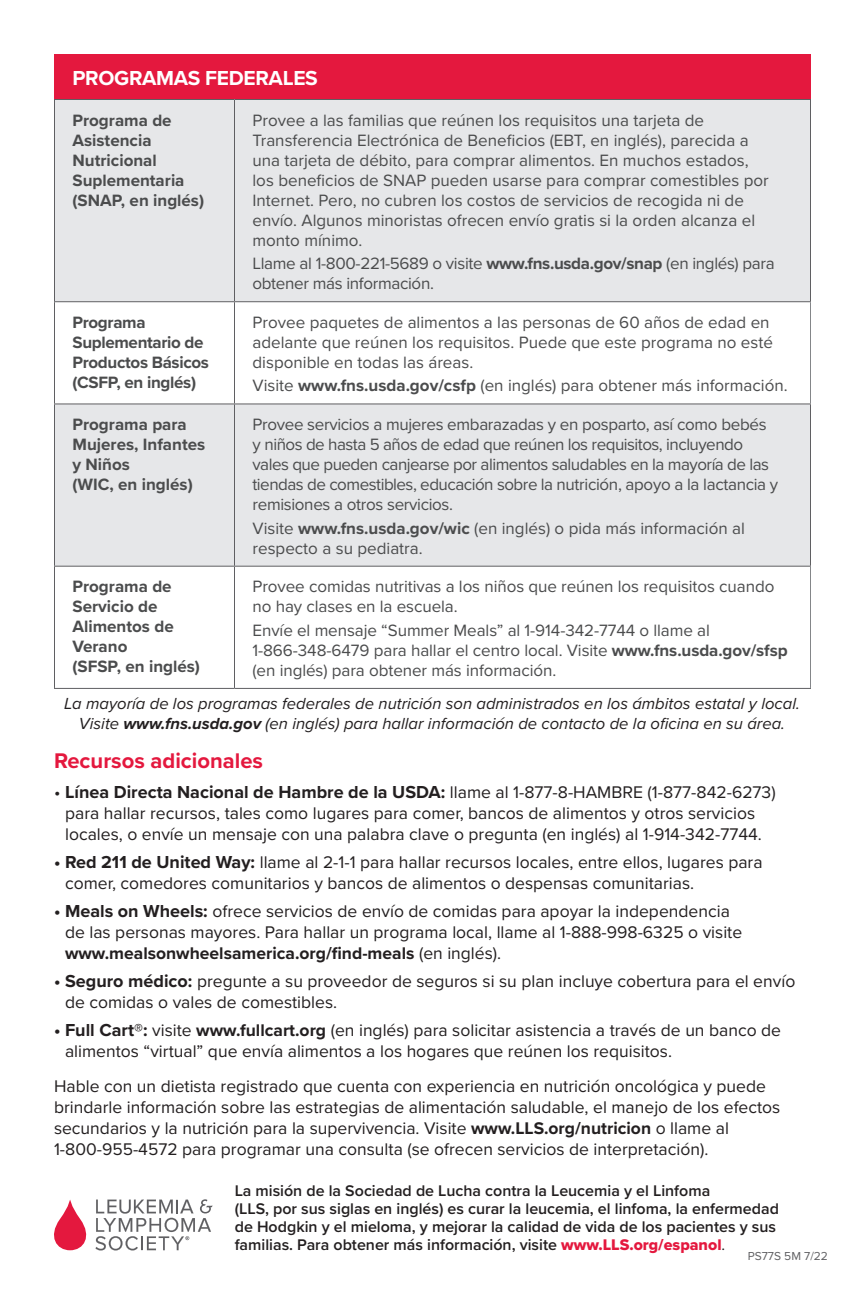
<style>
.page{position:relative;width:864px;height:1296px;background:#fff}
.page>*{position:absolute;margin:0;border:0;box-sizing:border-box;transform-origin:0 0}
.t1{font:700 22px "Proxima Nova";color:#e4183e}
.t2{font:700 21px "Proxima Nova";letter-spacing:-.015em;color:#fff}
.t3{font:700 18px "Proxima Nova";color:#231f20}
.t4{font:17.6px/21px "Proxima Nova";color:#231f20}
.t5{font:17px/20px "Proxima Nova";color:#4b4c4d}
.t6{font:17px/20px "Proxima Nova";letter-spacing:-.03em;color:#4b4c4d}
.t7{font:700 17px/20px "Proxima Nova";color:#4b4c4d}
.t8{font:17px/20px "Proxima Nova";letter-spacing:-.02em;color:#4b4c4d}
.t9{font:700 17px/20px "Proxima Nova";letter-spacing:-.02em;color:#4b4c4d}
.t10{font:italic 16.6px/20.4px "Proxima Nova";color:#231f20;text-align:center}
.t11{font:600 16px/18px "Proxima Nova";color:#231f20}
.t12{font:12px "Proxima Nova";color:#5f5f62}
.s1{font-weight:700}
.s2{font-weight:400}
.s3{font-weight:400;font-size:17.6px}
.s4{font-weight:700;font-size:18px}
.s5{font-family:"Proxima Nova Extrabld";font-weight:400;color:#e4183e}
</style>
<div class="page">
<div style="left:54px;top:54px;width:756px;height:46px;background:#e4183e"></div>
<div style="left:55px;top:100px;width:755px;height:201px;background:#e6e7e9"></div>
<svg style="left:55px;top:302px;width:755px;height:386px"></svg>
<hr style="left:810px;top:55px;width:1px;height:44px;background:#e4183e">
<hr style="left:54px;top:99px;width:180px;height:1px;background:#5f5f62">
<hr style="left:54px;top:100px;width:1px;height:201px;background:#5f5f62">
<hr style="left:234px;top:99px;width:577px;height:1px;background:#5f5f62">
<hr style="left:234px;top:100px;width:1px;height:201px;background:#5f5f62">
<hr style="left:810px;top:100px;width:1px;height:201px;background:#5f5f62">
<hr style="left:54px;top:301px;width:180px;height:1px;background:#5f5f62">
<hr style="left:54px;top:302px;width:1px;height:101px;background:#5f5f62">
<hr style="left:234px;top:301px;width:577px;height:1px;background:#5f5f62">
<hr style="left:234px;top:302px;width:1px;height:101px;background:#5f5f62">
<hr style="left:54px;top:403px;width:180px;height:1px;background:#5f5f62">
<hr style="left:54px;top:404px;width:1px;height:162px;background:#5f5f62">
<hr style="left:234px;top:403px;width:577px;height:1px;background:#5f5f62">
<hr style="left:234px;top:404px;width:1px;height:162px;background:#5f5f62">
<hr style="left:810px;top:404px;width:1px;height:162px;background:#5f5f62">
<hr style="left:54px;top:566px;width:180px;height:1px;background:#5f5f62">
<hr style="left:54px;top:567px;width:1px;height:121px;background:#5f5f62">
<hr style="left:234px;top:566px;width:577px;height:1px;background:#5f5f62">
<hr style="left:234px;top:567px;width:1px;height:121px;background:#5f5f62">
<hr style="left:54px;top:688px;width:180px;height:1px;background:#5f5f62">
<hr style="left:234px;top:688px;width:577px;height:1px;background:#5f5f62">
<hr style="left:810px;top:302px;width:1px;height:101px;background:#848689">
<hr style="left:810px;top:567px;width:1px;height:121px;background:#848689">
<hr style="left:234px;top:54px;width:577px;height:1px;background:#e4183e">
<svg style="left:54px;top:1199px;width:159px;height:51px"></svg>
<p class="t2" style="left:72px;top:63px;width:247px">PROGRAMAS FEDERALES</p>
<p class="t7" style="left:72px;top:109px;width:133px">Programa de<br>Asistencia<br>Nutricional<br>Suplementaria (SNAP, en inglés)</p>
<p class="t5" style="left:252px;top:109px;width:518px">Provee a las familias que reúnen los requisitos una tarjeta de Transferencia Electrónica de Beneficios (EBT, en inglés), parecida a una tarjeta de débito, para comprar alimentos. En muchos estados, los beneficios de SNAP pueden usarse para comprar comestibles por Internet. Pero, no cubren los costos de servicios de recogida ni de envío. Algunos minoristas ofrecen envío gratis si la orden alcanza el monto mínimo.</p>
<p class="t8" style="left:252px;top:253px;width:524px">Llame al 1-800-221-5689 o visite <span class="s1">www.fns.usda.gov/snap</span> (en inglés) para obtener más información.</p>
<p class="t9" style="left:72px;top:312px;width:138px">Programa<br>Suplementario de<br>Productos Básicos (CSFP, en inglés)</p>
<p class="t5" style="left:252px;top:311px;width:522px">Provee paquetes de alimentos a las personas de 60 años de edad en adelante que reúnen los requisitos. Puede que este programa no esté disponible en todas las áreas.</p>
<p class="t5" style="left:252px;top:375px;width:537px">Visite <span class="s1">www.fns.usda.gov/csfp</span> (en inglés) para obtener más información.</p>
<p class="t7" style="left:72px;top:414px;width:134px">Programa para<br>Mujeres, Infantes y Niños<br>(WIC, en inglés)</p>
<p class="t6" style="left:252px;top:414px;width:527px">Provee servicios a mujeres embarazadas y en posparto, así como bebés y niños de hasta 5 años de edad que reúnen los requisitos, incluyendo vales que pueden canjearse por alimentos saludables en la mayoría de las tiendas de comestibles, educación sobre la nutrición, apoyo a la lactancia y remisiones a otros servicios.</p>
<p class="t5" style="left:252px;top:517px;width:494px">Visite <span class="s1">www.fns.usda.gov/wic</span> (en inglés) o pida más información al respecto a su pediatra.</p>
<p class="t7" style="left:72px;top:576px;width:129px">Programa de<br>Servicio de<br>Alimentos de<br>Verano<br>(SFSP, en inglés)</p>
<p class="t5" style="left:252px;top:576px;width:524px">Provee comidas nutritivas a los niños que reúnen los requisitos cuando no hay clases en la escuela.</p>
<p class="t5" style="left:252px;top:619px;width:537px">Envíe el mensaje “Summer Meals” al 1-914-342-7744 o llame al<br>1-866-348-6479 para hallar el centro local. Visite <span class="s1">www.fns.usda.gov/sfsp </span>(en inglés) para obtener más información.</p>
<p class="t10" style="left:64px;top:692px;width:737px">La mayoría de los programas federales de nutrición son administrados en los ámbitos estatal y local.<br>Visite <span class="s1">www.fns.usda.gov</span> (en inglés) para hallar información de contacto de la oficina en su área.</p>
<p class="t1" style="left:54px;top:745px;width:211px">Recursos adicionales</p>
<p class="t3" style="left:54px;top:778px;width:723px"><span class="s2">•</span> Línea Directa Nacional de Hambre de la USDA: <span class="s3">llame al 1-877-8-HAMBRE (1-877-842-6273)</span></p>
<p class="t4" style="left:65px;top:801px;width:698px">para hallar recursos, tales como lugares para comer, bancos de alimentos y otros servicios locales, o envíe un mensaje con una palabra clave o pregunta (en inglés) al 1-914-342-7744.</p>
<p class="t4" style="left:65px;top:851px;width:699px;text-indent:-11px"><span class="s4">• Red 211 de United Way:</span> llame al 2-1-1 para hallar recursos locales, entre ellos, lugares para comer, comedores comunitarios y bancos de alimentos o despensas comunitarias.</p>
<p class="t4" style="left:65px;top:900px;width:679px;text-indent:-11px"><span class="s4">• Meals on Wheels:</span> ofrece servicios de envío de comidas para apoyar la independencia de las personas mayores. Para hallar un programa local, llame al 1-888-998-6325 o visite <span class="s1">www.mealsonwheelsamerica.org/find-meals</span> (en inglés).</p>
<p class="t4" style="left:65px;top:970px;width:732px;text-indent:-11px"><span class="s4">• Seguro médico:</span> pregunte a su proveedor de seguros si su plan incluye cobertura para el envío de comidas o vales de comestibles.</p>
<p class="t4" style="left:65px;top:1019px;width:718px;text-indent:-11px"><span class="s4">• Full Cart®:</span> visite <span class="s1">www.fullcart.org</span> (en inglés) para solicitar asistencia a través de un banco de alimentos “virtual” que envía alimentos a los hogares que reúnen los requisitos.</p>
<p class="t4" style="left:54px;top:1075px;width:728px">Hable con un dietista registrado que cuenta con experiencia en nutrición oncológica y puede brindarle información sobre las estrategias de alimentación saludable, el manejo de los efectos secundarios y la nutrición para la supervivencia. Visite <span class="s1">www.LLS.org/nutricion</span> o llame al 1-800-955-4572 para programar una consulta (se ofrecen servicios de interpretación).</p>
<p class="t11" style="left:235px;top:1182px;width:546px">La misión de la Sociedad de Lucha contra la Leucemia y el Linfoma<br>(LLS, por sus siglas en inglés) es curar la leucemia, el linfoma, la enfermedad de Hodgkin y el mieloma, y mejorar la calidad de vida de los pacientes y sus familias. Para obtener más información, visite <span class="s5">www.LLS.org/espanol</span><span class="s2">.</span></p>
<p class="t12" style="left:748px;top:1247px;width:82px">PS77S 5M 7/22</p>
</div>
